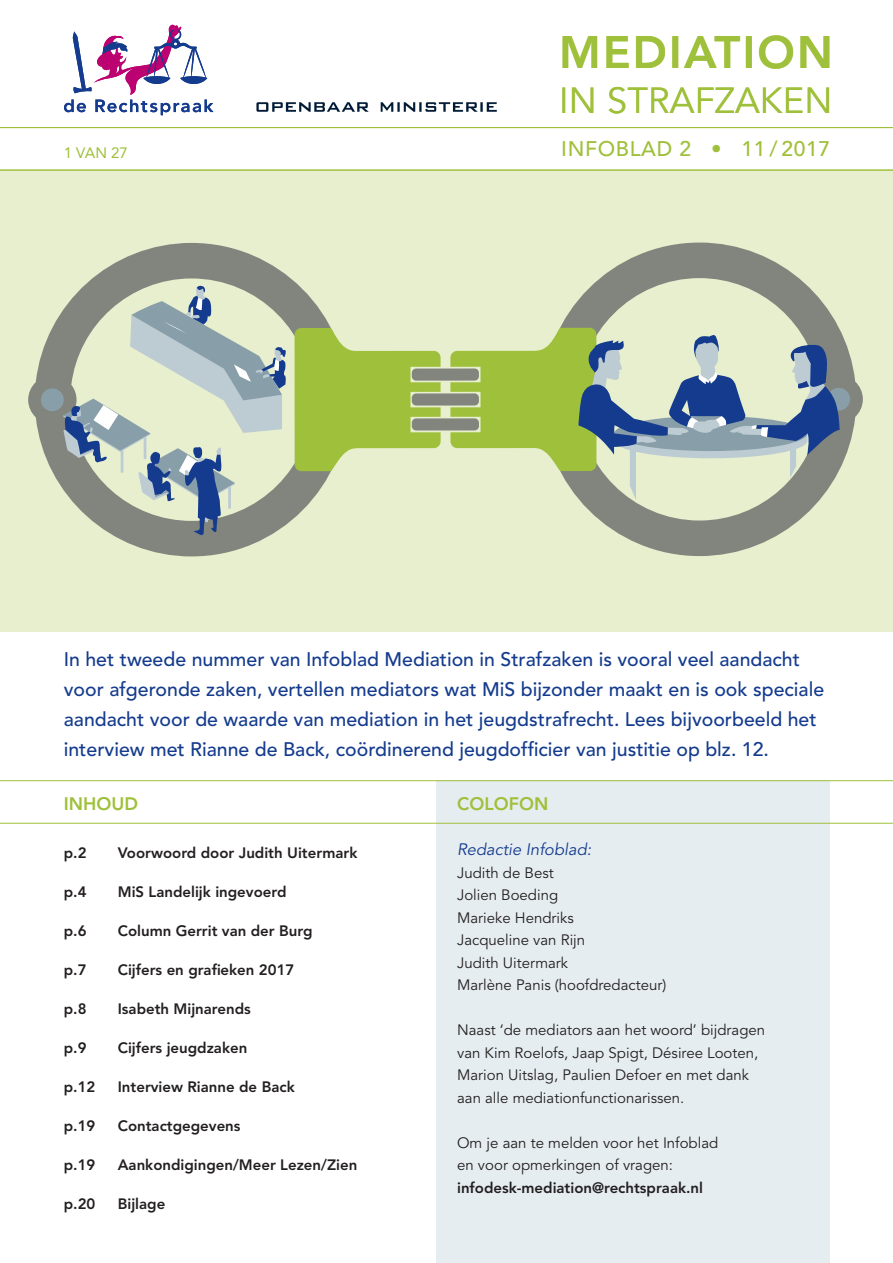
<style>
.page{position:relative;width:893px;height:1263px;background:#fff}
.page>*{position:absolute;margin:0;border:0;box-sizing:border-box;transform-origin:0 0}
.t1{font:800 45px "Avenir";letter-spacing:.05em;color:#9fc03a}
.t2{font:36px "Avenir";letter-spacing:.005em;color:#9fc03a}
.t3{font:500 21px "Avenir";letter-spacing:.03em;color:#9fc03a}
._05_intro{font:500 19.5px/30px "Avenir";color:#143b8d}
.t4{font:800 18px "Avenir";color:#9fc03a}
._03_Kop_3{font:italic 16.5px "Avenir";color:#143b8d}
._00_looptekst{font:15px/22.5px "Avenir";color:#231f20}
._00_looptekst-2{font:800 15px "Avenir";color:#231f20}
.t5{font:15px "Avenir";color:#9fc03a}
</style>
<div class="page">
<img style="left:256px;top:102px;width:241px;height:10px">
<div style="left:0;top:170px;width:893px;height:461px;background:#e7efce"></div>
<div style="left:412px;top:368px;width:67px;height:13px;background:#82857d;border-radius:4px"></div>
<div style="left:412px;top:393px;width:67px;height:13px;background:#82857d;border-radius:4px"></div>
<div style="left:412px;top:418px;width:67px;height:12px;background:#82857d;border-radius:4px"></div>
<svg style="left:560px;top:243px;width:303px;height:313px"></svg>
<div style="left:827px;top:388px;width:23px;height:23px;background:#889ea9;border-radius:50%"></div>
<svg style="left:28px;top:243px;width:303px;height:313px"></svg>
<div style="left:41px;top:388px;width:23px;height:23px;background:#889ea9;border-radius:50%"></div>
<svg style="left:295px;top:328px;width:146px;height:143px"></svg>
<svg style="left:63px;top:285px;width:224px;height:251px"></svg>
<svg style="left:450px;top:328px;width:390px;height:172px"></svg>
<svg style="left:64px;top:25px;width:149px;height:90px"></svg>
<hr style="left:0;top:127px;width:893px;height:1px;background:#9fc03a">
<hr style="left:0;top:170px;width:893px;height:1px;background:#9fc03a">
<div style="left:436px;top:781px;width:393px;height:482px;background:#e6edf1"></div>
<hr style="left:0;top:780px;width:893px;height:1px;background:#9fc03a">
<hr style="left:0;top:823px;width:893px;height:1px;background:#9fc03a">
<p class="t1" style="left:559px;top:26px;width:275px">MEDIATION</p>
<p class="t2" style="left:559px;top:80px;width:275px">IN STRAFZAKEN</p>
<p class="t5" style="left:64px;top:144px;width:66px">1 VAN 27</p>
<h3 class="t3" style="left:561px;top:137px;width:270px">INFOBLAD 2 • 11 / 2017</h3>
<p class="_05_intro" style="left:64px;top:644px;width:762px">In het tweede nummer van Infoblad Mediation in Strafzaken is vooral veel aandacht voor afgeronde zaken, vertellen mediators wat MiS bijzonder maakt en is ook speciale aandacht voor de waarde van mediation in het jeugdstrafrecht. Lees bijvoorbeeld het interview met Rianne de Back, coördinerend jeugdofficier van justitie op blz. 12.</p>
<p class="t4" style="left:64px;top:793px;width:76px">INHOUD</p>
<p class="t4" style="left:457px;top:793px;width:93px">COLOFON</p>
<p class="_00_looptekst-2" style="left:64px;top:844px;width:24px">p.2</p>
<p class="_00_looptekst-2" style="left:118px;top:844px;width:241px">Voorwoord door Judith Uitermark</p>
<p class="_00_looptekst-2" style="left:64px;top:883px;width:24px">p.4</p>
<p class="_00_looptekst-2" style="left:118px;top:883px;width:170px">MiS Landelijk ingevoerd</p>
<p class="_00_looptekst-2" style="left:64px;top:922px;width:24px">p.6</p>
<p class="_00_looptekst-2" style="left:118px;top:922px;width:196px">Column Gerrit van der Burg</p>
<p class="_00_looptekst-2" style="left:64px;top:961px;width:24px">p.7</p>
<p class="_00_looptekst-2" style="left:118px;top:961px;width:178px">Cijfers en grafieken 2017</p>
<p class="_00_looptekst-2" style="left:64px;top:1000px;width:24px">p.8</p>
<p class="_00_looptekst-2" style="left:118px;top:1000px;width:135px">Isabeth Mijnarends</p>
<p class="_00_looptekst-2" style="left:64px;top:1039px;width:24px">p.9</p>
<p class="_00_looptekst-2" style="left:118px;top:1039px;width:131px">Cijfers jeugdzaken</p>
<p class="_00_looptekst-2" style="left:64px;top:1078px;width:33px">p.12</p>
<p class="_00_looptekst-2" style="left:118px;top:1078px;width:178px">Interview Rianne de Back</p>
<p class="_00_looptekst-2" style="left:64px;top:1117px;width:33px">p.19</p>
<p class="_00_looptekst-2" style="left:118px;top:1117px;width:124px">Contactgegevens</p>
<p class="_00_looptekst-2" style="left:64px;top:1156px;width:33px">p.19</p>
<p class="_00_looptekst-2" style="left:118px;top:1156px;width:241px">Aankondigingen/Meer Lezen/Zien</p>
<p class="_00_looptekst-2" style="left:64px;top:1195px;width:33px">p.20</p>
<p class="_00_looptekst-2" style="left:118px;top:1195px;width:49px">Bijlage</p>
<p class="_03_Kop_3" style="left:457px;top:840px;width:136px">Redactie Infoblad:</p>
<p class="_00_looptekst" style="left:457px;top:862px;width:98px">Judith de Best</p>
<p class="_00_looptekst" style="left:457px;top:884px;width:103px">Jolien Boeding</p>
<p class="_00_looptekst" style="left:457px;top:907px;width:118px">Marieke Hendriks</p>
<p class="_00_looptekst" style="left:457px;top:929px;width:130px">Jacqueline van Rijn</p>
<p class="_00_looptekst" style="left:457px;top:952px;width:113px">Judith Uitermark</p>
<p class="_00_looptekst" style="left:457px;top:974px;width:211px">Marlène Panis (hoofdredacteur)</p>
<p class="_00_looptekst" style="left:457px;top:1019px;width:310px">Naast ‘de mediators aan het woord’ bijdragen van Kim Roelofs, Jaap Spigt, Désiree Looten, Marion Uitslag, Paulien Defoer en met dank aan alle mediationfunctionarissen.</p>
<p class="_00_looptekst" style="left:457px;top:1132px;width:263px">Om je aan te melden voor het Infoblad en voor opmerkingen of vragen:</p>
<p class="_00_looptekst-2" style="left:457px;top:1178px;width:247px">infodesk-mediation@rechtspraak.nl</p>
</div>
